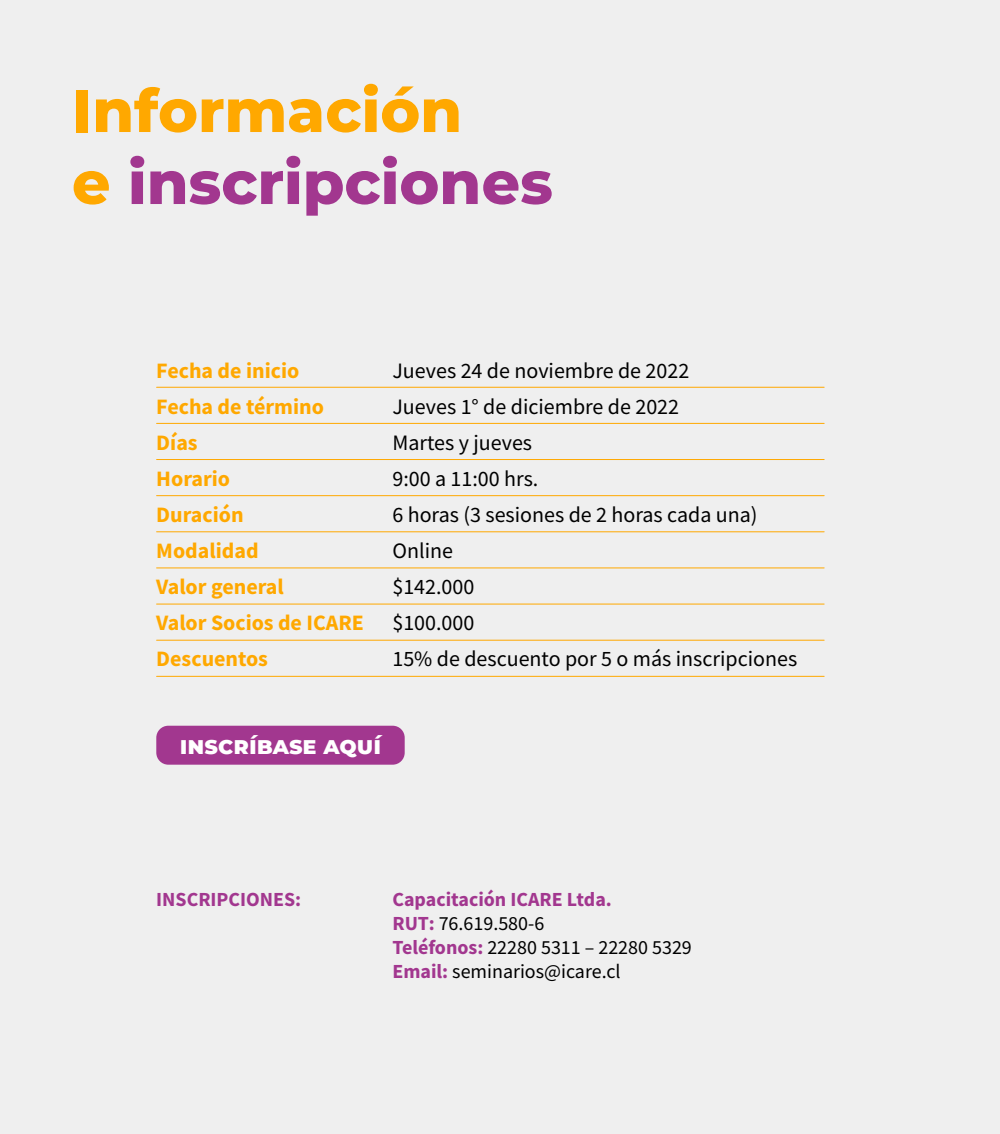
<style>
.page{position:relative;width:1000px;height:1134px;background:#efefef}
.page>*{position:absolute;margin:0;border:0;box-sizing:border-box;transform-origin:0 0}
.t1{font:800 60px/72px "Montserrat";color:#a2378f}
.t2{font:800 24px "Montserrat";color:#fff}
.t3{font:22px/36px "Source Sans Pro";color:#000}
.t4{font:700 22px/36px "Source Sans Pro";color:#ffa800}
.t5{font:20px/24px "Source Sans Pro";color:#000}
.t6{font:700 20px "Source Sans Pro";color:#a2378f}
.s1{color:#ffa800}
.s2{font-weight:700;color:#a2378f}
</style>
<div class="page">
<hr style="left:157px;top:387px;width:667px;height:1px;background:#ffa800">
<hr style="left:157px;top:423px;width:667px;height:1px;background:#ffa800">
<hr style="left:157px;top:459px;width:667px;height:1px;background:#ffa800">
<hr style="left:157px;top:495px;width:667px;height:1px;background:#ffa800">
<hr style="left:157px;top:531px;width:667px;height:1px;background:#ffa800">
<hr style="left:157px;top:567px;width:667px;height:1px;background:#ffa800">
<hr style="left:157px;top:604px;width:667px;height:1px;background:#ffa800">
<hr style="left:157px;top:640px;width:667px;height:1px;background:#ffa800">
<hr style="left:157px;top:676px;width:667px;height:1px;background:#ffa800">
<div style="left:156px;top:726px;width:249px;height:39px;background:#a2378f;border-radius:12px"></div>
<h1 class="t1" style="left:72px;top:71px;width:482px"><span class="s1">Información<br>e</span> inscripciones</h1>
<p class="t4" style="left:156px;top:352px;width:209px">Fecha de inicio<br>Fecha de término<br>Días<br>Horario<br>Duración<br>Modalidad<br>Valor general<br>Valor Socios de ICARE<br>Descuentos</p>
<p class="t3" style="left:392px;top:353px;width:406px">Jueves 24 de noviembre de 2022<br>Jueves 1° de diciembre de 2022<br>Martes y jueves<br>9:00 a 11:00 hrs.<br>6 horas (3 sesiones de 2 horas cada una)<br>Online<br>$142.000<br>$100.000<br>15% de descuento por 5 o más inscripciones</p>
<p class="t2" style="left:180px;top:728px;width:203px">inscríbase aquí</p>
<p class="t6" style="left:156px;top:886px;width:146px">INSCRIPCIONES:</p>
<p class="t5" style="left:392px;top:887px;width:301px"><span class="s2">Capacitación ICARE Ltda.<br>RUT:</span> 76.619.580-6<br><span class="s2">Teléfonos:</span> 22280 5311 – 22280 5329<br><span class="s2">Email:</span> seminarios@icare.cl</p>
</div>
